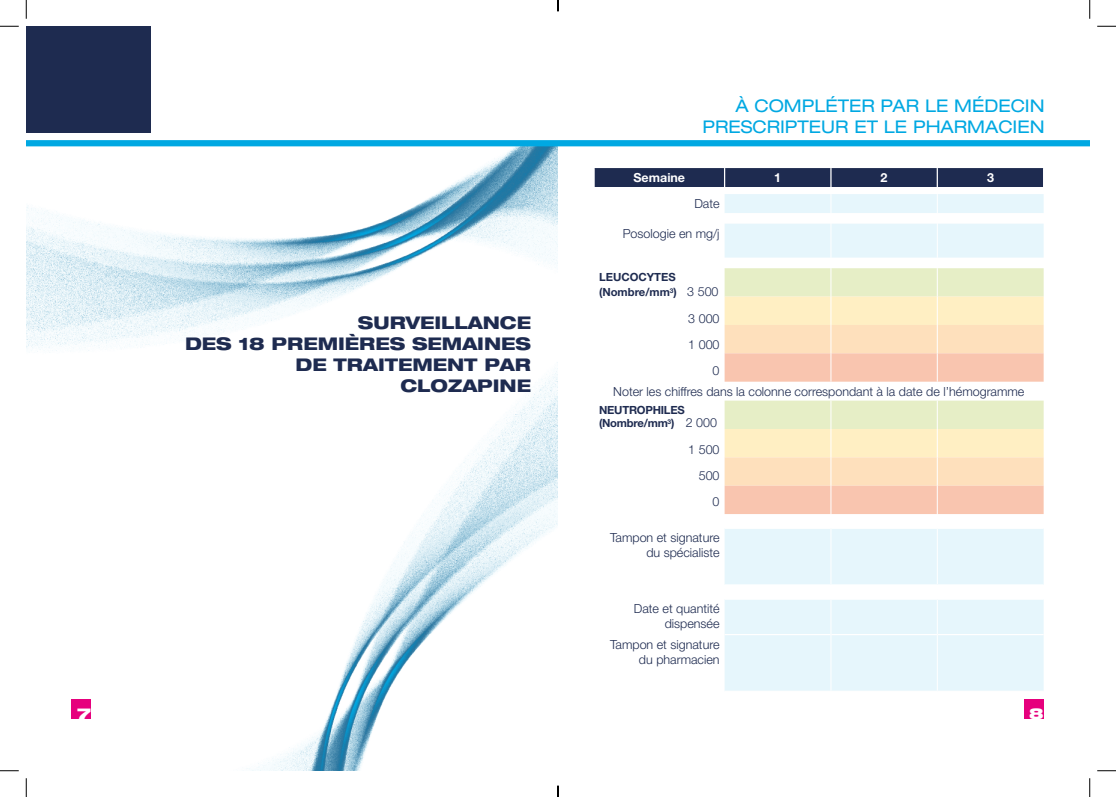
<style>
.page{position:relative;width:1116px;height:797px;background:#fff}
.page>*{position:absolute;margin:0;border:0;box-sizing:border-box;transform-origin:0 0}
.t1{font:800 expanded 17.5px/21px "Helvetica Neue LT Pro";color:#1e2b50;text-align:right}
.t2{font:expanded 17.5px/21px "Helvetica Neue LT Pro";color:#00a8e2;text-align:right}
.t3{font:900 expanded 15px "Helvetica Neue LT Pro";color:#fff}
.t4{font:300 12.5px/26.2px "Helvetica Neue LT Pro";color:#1e2b50;text-align:right}
.t5{font:700 12.5px "Helvetica Neue LT Pro";color:#fff}
.t6{font:700 11.25px/13.8px "Helvetica Neue LT Pro";letter-spacing:-.02em;color:#1e2b50}
.t7{font:700 11.25px/15px "Helvetica Neue LT Pro";color:#1e2b50}
.s1{font-weight:300;font-size:12.5px}
</style>
<div class="page">
<img style="left:26px;top:146px;width:532px;height:624px">
<div style="left:26px;top:26px;width:124px;height:107px;background:#1e2b50"></div>
<svg style="left:725px;top:194px;width:318px;height:496px;fill:#e6f6fc"></svg>
<div style="left:724px;top:268px;width:319px;height:28px;background:#e6eec6"></div>
<div style="left:724px;top:296px;width:319px;height:29px;background:#ffefc3"></div>
<div style="left:724px;top:325px;width:319px;height:28px;background:#fee0bc"></div>
<svg style="left:724px;top:353px;width:319px;height:161px;background:#f8dfc2"></svg>
<div style="left:594px;top:168px;width:450px;height:19px;background:#1e2b50"></div>
<hr style="left:724px;top:527px;width:106px;height:2px;background:#fff">
<hr style="left:831px;top:527px;width:106px;height:2px;background:#fff">
<hr style="left:937px;top:527px;width:106px;height:2px;background:#fff">
<hr style="left:724px;top:584px;width:107px;height:1px;background:#fff">
<hr style="left:831px;top:584px;width:106px;height:1px;background:#fff">
<hr style="left:937px;top:584px;width:106px;height:1px;background:#fff">
<hr style="left:724px;top:598px;width:107px;height:1px;background:#fff">
<hr style="left:831px;top:598px;width:106px;height:1px;background:#fff">
<hr style="left:937px;top:598px;width:106px;height:1px;background:#fff">
<hr style="left:724px;top:634px;width:106px;height:1px;background:#fff">
<hr style="left:831px;top:634px;width:106px;height:1px;background:#fff">
<hr style="left:937px;top:634px;width:106px;height:1px;background:#fff">
<hr style="left:830px;top:224px;width:1px;height:33px;background:#fff">
<hr style="left:937px;top:224px;width:1px;height:33px;background:#fff">
<svg style="left:830px;top:194px;width:1px;height:30px"></svg>
<svg style="left:936px;top:194px;width:2px;height:30px"></svg>
<svg style="left:830px;top:257px;width:1px;height:124px"></svg>
<svg style="left:936px;top:257px;width:2px;height:124px"></svg>
<svg style="left:830px;top:400px;width:1px;height:128px"></svg>
<svg style="left:937px;top:400px;width:1px;height:127px"></svg>
<hr style="left:830px;top:528px;width:1px;height:56px;background:#fff">
<hr style="left:937px;top:528px;width:1px;height:56px;background:#fff">
<hr style="left:830px;top:599px;width:1px;height:35px;background:#fff">
<hr style="left:937px;top:599px;width:1px;height:35px;background:#fff">
<hr style="left:830px;top:634px;width:1px;height:56px;background:#fff">
<hr style="left:937px;top:634px;width:1px;height:56px;background:#fff">
<div style="left:26px;top:140px;width:1063px;height:6px;background:#00a8e2"></div>
<div style="left:1023px;top:698px;width:20px;height:20px;background:#e6007d"></div>
<div style="left:71px;top:698px;width:20px;height:20px;background:#e6007d"></div>
<svg style="left:0;top:25px;width:19px;height:2px"></svg>
<svg style="left:1097px;top:25px;width:18px;height:2px"></svg>
<svg style="left:0;top:770px;width:19px;height:1px"></svg>
<svg style="left:1097px;top:770px;width:18px;height:1px"></svg>
<svg style="left:25px;top:0;width:2px;height:19px"></svg>
<svg style="left:25px;top:778px;width:2px;height:19px"></svg>
<svg style="left:1089px;top:0;width:1px;height:19px"></svg>
<svg style="left:1089px;top:778px;width:1px;height:19px"></svg>
<svg style="left:557px;top:0;width:2px;height:11px"></svg>
<svg style="left:557px;top:785px;width:2px;height:12px"></svg>
<h1 class="t1" style="left:185px;top:311px;width:347px">SURVEILLANCE<br>DES 18 PREMIÈRES SEMAINES<br>DE TRAITEMENT PAR<br>CLOZAPINE</h1>
<h1 class="t2" style="left:702px;top:94px;width:343px">À COMPLÉTER PAR LE MÉDECIN<br>PRESCRIPTEUR ET LE PHARMACIEN</h1>
<p class="t5" style="left:633px;top:170px;width:53px">Semaine</p>
<p class="t5" style="left:774px;top:170px;width:8px">1</p>
<p class="t5" style="left:880px;top:170px;width:8px">2</p>
<p class="t5" style="left:987px;top:170px;width:8px">3</p>
<p class="t4" style="left:694px;top:190px;width:27px">Date</p>
<p class="t4" style="left:622px;top:220px;width:98px">Posologie en mg/j</p>
<p class="t7" style="left:599px;top:269px;width:121px">LEUCOCYTES (Nombre/mm<sup>3</sup>) <span class="s1">3 500</span></p>
<p class="t4" style="left:688px;top:305px;width:33px">3 000<br>1 000<br>0</p>
<p class="t4" style="left:613px;top:378px;width:413px">Noter les chiffres dans la colonne correspondant à la date de l’hémogramme</p>
<p class="t6" style="left:599px;top:402px;width:120px">NEUTROPHILES (Nombre/mm<sup>3</sup>) <span class="s1">2 000</span></p>
<p class="t4" style="left:688px;top:436px;width:33px">1 500<br>500<br>0</p>
<p class="t4" style="left:610px;top:530px;width:111px;line-height:15px">Tampon et signature du spécialiste</p>
<p class="t4" style="left:634px;top:601px;width:87px;line-height:15px">Date et quantité dispensée</p>
<p class="t4" style="left:610px;top:636px;width:111px;line-height:15px">Tampon et signature du pharmacien</p>
<p class="t3" style="left:77px;top:703px;width:15px">7</p>
<p class="t3" style="left:1029px;top:703px;width:16px">8</p>
</div>
